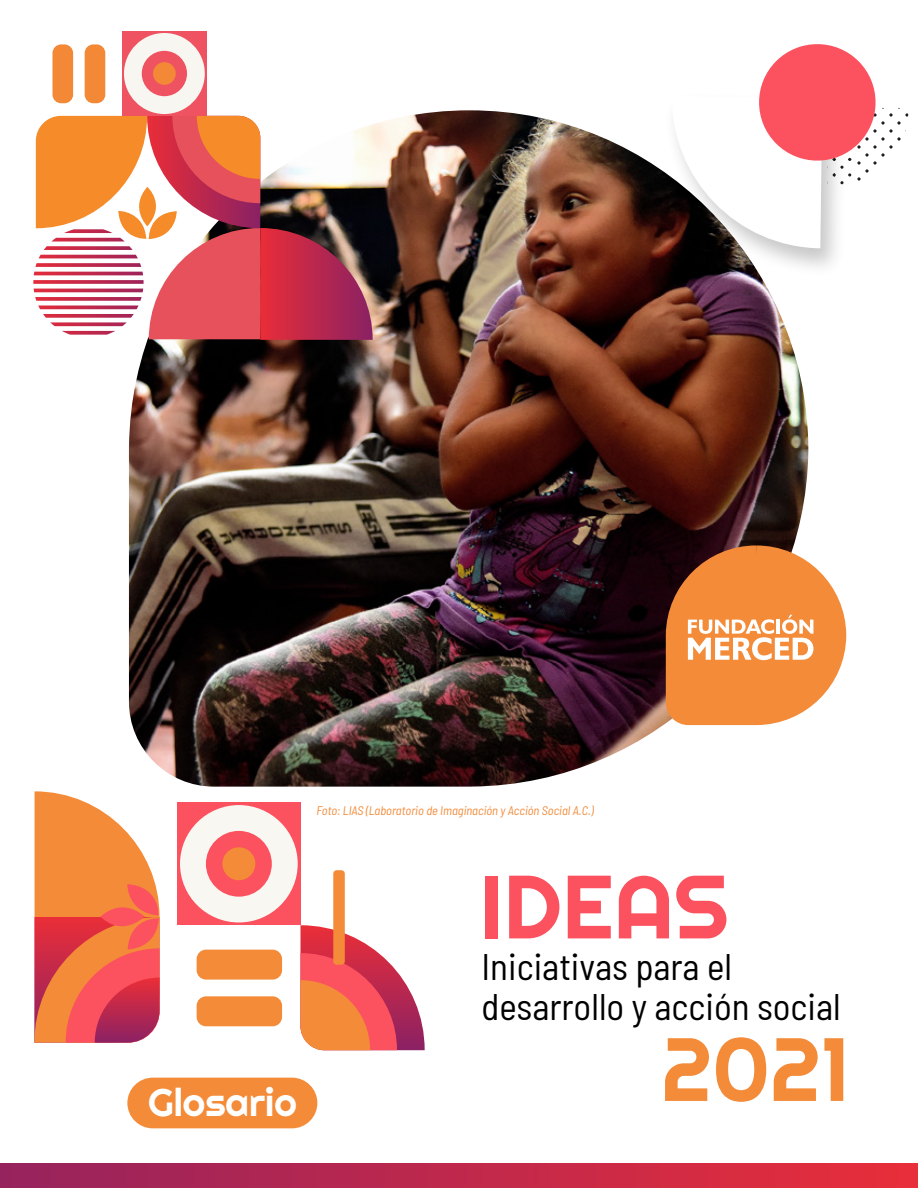
<style>
.page{position:relative;width:918px;height:1188px;background:#fff}
.page>*{position:absolute;margin:0;border:0;box-sizing:border-box;transform-origin:0 0}
.t1{font:89.55px "Righteous";color:#fc515f}
.t2{font:89.55px "Righteous";color:#f38b39}
.t3{font:38.7px "Righteous";color:#fff}
.t4{font:semi-condensed 37.05px/40.2px "Barlow";color:#000}
.t5{font:italic semi-condensed 12.45px "Barlow";color:#f38b39}
</style>
<div class="page">
<img style="left:129px;top:110px;width:679px;height:677px">
<div style="left:122px;top:31px;width:85px;height:85px;background:#ef5261"></div>
<svg style="left:33px;top:33px;width:340px;height:307px"></svg>
<div style="left:153px;top:62px;width:23px;height:23px;background:#f38937;border-radius:50%"></div>
<div style="left:127px;top:1078px;width:190px;height:50px;background:#f38b39;border-radius:25px"></div>
<div style="left:177px;top:802px;width:123px;height:123px;background:#fc515f"></div>
<svg style="left:180px;top:805px;width:245px;height:245px"></svg>
<div style="left:222px;top:847px;width:33px;height:33px;background:#f38b39;border-radius:50%"></div>
<div style="left:333px;top:870px;width:12px;height:95px;background:#f38b39;border-radius:4px"></div>
<svg style="left:34px;top:791px;width:126px;height:252px;background:#ec7c5c"></svg>
<img style="left:658px;top:110px;width:178px;height:174px">
<svg style="left:666px;top:545px;width:180px;height:180px"></svg>
<svg style="left:671px;top:44px;width:238px;height:204px"></svg>
<div style="left:0;top:1163px;width:918px;height:25px;background:linear-gradient(to right,#96235e,#e82e39)"></div>
<p class="t5" style="left:316px;top:801px;width:279px">Foto: LIAS (Laboratorio de Imaginación y Acción Social A.C.)</p>
<h2 class="t3" style="left:148px;top:1078px;width:150px">Glosario</h2>
<h1 class="t1" style="left:479px;top:850px;width:251px">IDEAS</h1>
<h3 class="t4" style="left:482px;top:943px;width:361px">Iniciativas para el desarrollo y acción social</h3>
<h1 class="t2" style="left:661px;top:1013px;width:190px">2021</h1>
</div>
